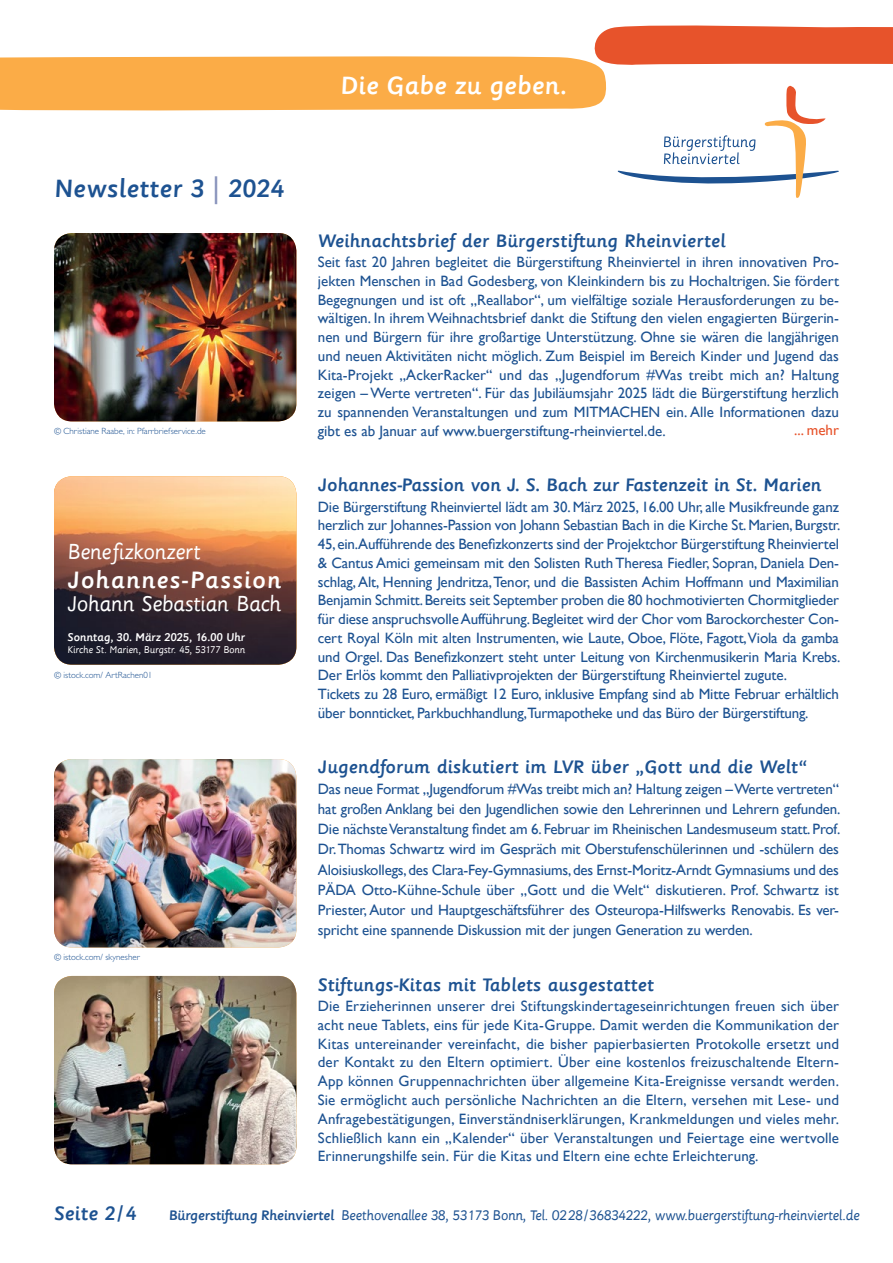
<style>
.page{position:relative;width:893px;height:1263px;background:#fff}
.page>*{position:absolute;margin:0;border:0;box-sizing:border-box;transform-origin:0 0}
.t1{font:500 27px "Sassoon Primary Com";letter-spacing:.005em;color:#1d5291}
.t2{font:500 27px "Sassoon Primary Com";color:#fff}
.t3{font:500 25.5px "Sassoon Primary Com";letter-spacing:.04em;color:#fff}
.t4{font:22.95px "Sassoon Primary Com";letter-spacing:-.025em;color:#fff}
.t5{font:500 21px "Sassoon Primary Com";letter-spacing:.005em;color:#1d5291}
.t6{font:500 19.5px "Sassoon Primary Com";color:#1d5291}
.t7{font:15px/18.8px "Gill Sans";letter-spacing:-.01em;color:#1d5291;text-align:justify}
.t8{font:15px "Gill Sans";color:#e7532b}
.t9{font:14.85px "Sassoon Primary Com";letter-spacing:-.025em;color:#1d5291}
.t10{font:500 12.15px "Sassoon Primary Com";letter-spacing:-.01em;color:#fff}
.t11{font:10.5px "Sassoon Primary Com";letter-spacing:-.015em;color:#fff}
.t12{font:300 9px "Gill Sans MT Pro";color:#1d5291}
.s1{color:#8792bb}
.s2{font-weight:500}
</style>
<div class="page">
<svg style="left:0;top:25px;width:893px;height:173px"></svg>
<img style="left:54px;top:976px;width:242px;height:188px">
<img style="left:54px;top:233px;width:242px;height:188px">
<img style="left:54px;top:759px;width:242px;height:188px">
<img style="left:54px;top:476px;width:242px;height:189px">
<h1 class="t1" style="left:54px;top:173px;width:231px">Newsletter 3 <span class="s1">|</span> 2024</h1>
<p class="t12" style="left:54px;top:426px;width:153px">© Christiane Raabe, in: Pfarrbriefservice.de</p>
<p class="t4" style="left:68px;top:538px;width:135px">Benefizkonzert</p>
<p class="t3" style="left:68px;top:565px;width:215px">Johannes-Passion</p>
<p class="t4" style="left:68px;top:590px;width:215px">Johann Sebastian Bach</p>
<p class="t10" style="left:68px;top:630px;width:179px">Sonntag, 30. März 2025, 16.00 Uhr</p>
<p class="t11" style="left:68px;top:644px;width:179px">Kirche St. Marien, Burgstr. 45, 53177 Bonn</p>
<p class="t12" style="left:54px;top:669px;width:100px">© istock.com/ ArtRachen01</p>
<p class="t12" style="left:54px;top:952px;width:88px">© istock.com/ skynesher</p>
<h1 class="t2" style="left:340px;top:70px;width:228px">Die Gabe zu geben.</h1>
<p class="t6" style="left:318px;top:230px;width:409px">Weihnachtsbrief der Bürgerstiftung Rheinviertel</p>
<p class="t7" style="left:318px;top:253px;width:523px">Seit fast 20 Jahren begleitet die Bürgerstiftung Rheinviertel in ihren innovativen Pro&shy;jekten Menschen in Bad Godesberg, von Kleinkindern bis zu Hochaltrigen. Sie fördert Begegnungen und ist oft „Reallabor“, um vielfältige soziale Herausforderungen zu be&shy;wältigen. In ihrem Weihnachtsbrief dankt die Stiftung den vielen engagierten Bürgerin&shy;nen und Bürgern für ihre großartige Unterstützung. Ohne sie wären die langjährigen und neuen Aktivitäten nicht möglich. Zum Beispiel im Bereich Kinder und Jugend das Kita-Projekt „AckerRacker“ und das „Jugendforum #Was treibt mich an? Haltung zeigen – Werte vertreten“. Für das Jubiläumsjahr 2025 lädt die Bürgerstiftung herzlich zu spannenden Veranstaltungen und zum MITMACHEN ein. Alle Informationen dazu gibt es ab Januar auf www.buergerstiftung-rheinviertel.de.</p>
<p class="t6" style="left:318px;top:474px;width:505px">Johannes-Passion von J. S. Bach zur Fastenzeit in St. Marien</p>
<p class="t7" style="left:318px;top:497px;width:524px">Die Bürgerstiftung Rheinviertel lädt am 30. März 2025, 16.00 Uhr, alle Musikfreunde ganz herzlich zur Johannes-Passion von Johann Sebastian Bach in die Kirche St. Marien, Burgstr.<br>45, ein.Aufführende des Benefizkonzerts sind der Projektchor Bürgerstiftung Rheinviertel &amp; Cantus Amici gemeinsam mit den Solisten Ruth Theresa Fiedler, Sopran, Daniela Den&shy;schlag, Alt, Henning Jendritza, Tenor, und die Bassisten Achim Hoffmann und Maximilian Benjamin Schmitt. Bereits seit September proben die 80 hochmotivierten Chormitglieder für diese anspruchsvolle Aufführung. Begleitet wird der Chor vom Barockorchester Con&shy;cert Royal Köln mit alten Instrumenten, wie Laute, Oboe, Flöte, Fagott, Viola da gamba und Orgel. Das Benefizkonzert steht unter Leitung von Kirchenmusikerin Maria Krebs.<br>Der Erlös kommt den Palliativprojekten der Bürgerstiftung Rheinviertel zugute.</p>
<p class="t7" style="left:318px;top:685px;width:523px">Tickets zu 28 Euro, ermäßigt 12 Euro, inklusive Empfang sind ab Mitte Februar erhältlich über bonnticket, Parkbuchhandlung,Turmapotheke und das Büro der Bürgerstiftung.</p>
<p class="t6" style="left:318px;top:756px;width:491px">Jugendforum diskutiert im LVR über „Gott und die Welt“</p>
<p class="t7" style="left:318px;top:779px;width:524px;line-height:20.2px">Das neue Format „Jugendforum #Was treibt mich an? Haltung zeigen – Werte vertreten“ hat großen Anklang bei den Jugendlichen sowie den Lehrerinnen und Lehrern gefunden.<br>Die nächste Veranstaltung findet am 6. Februar im Rheinischen Landesmuseum statt. Prof.<br>Dr. Thomas Schwartz wird im Gespräch mit Oberstufenschülerinnen und -schülern des Aloisiuskollegs, des Clara-Fey-Gymnasiums, des Ernst-Moritz-Arndt Gymnasiums und des PÄDA Otto-Kühne-Schule über „Gott und die Welt“ diskutieren. Prof. Schwartz ist Priester, Autor und Hauptgeschäftsführer des Osteuropa-Hilfswerks Renovabis. Es ver&shy;spricht eine spannende Diskussion mit der jungen Generation zu werden.</p>
<p class="t6" style="left:318px;top:974px;width:338px">Stiftungs-Kitas mit Tablets ausgestattet</p>
<p class="t7" style="left:318px;top:997px;width:523px">Die Erzieherinnen unserer drei Stiftungskindertageseinrichtungen freuen sich über acht neue Tablets, eins für jede Kita-Gruppe. Damit werden die Kommunikation der Kitas untereinander vereinfacht, die bisher papierbasierten Protokolle ersetzt und der Kontakt zu den Eltern optimiert. Über eine kostenlos freizuschaltende Eltern-App können Gruppennachrichten über allgemeine Kita-Ereignisse versandt werden.<br>Sie ermöglicht auch persönliche Nachrichten an die Eltern, versehen mit Lese- und Anfragebestätigungen, Einverständniserklärungen, Krankmeldungen und vieles mehr.<br>Schließlich kann ein „Kalender“ über Veranstaltungen und Feiertage eine wertvolle Erinnerungshilfe sein. Für die Kitas und Eltern eine echte Erleichterung.</p>
<p class="t8" style="left:794px;top:422px;width:46px">... mehr</p>
<p class="t5" style="left:54px;top:1201px;width:84px">Seite 2/4</p>
<p class="t9" style="left:169px;top:1206px;width:693px"><span class="s2">Bürgerstiftung Rheinviertel</span> Beethovenallee 38, 53173 Bonn, Tel. 0228/36834222, www.buergerstiftung-rheinviertel.de</p>
</div>
